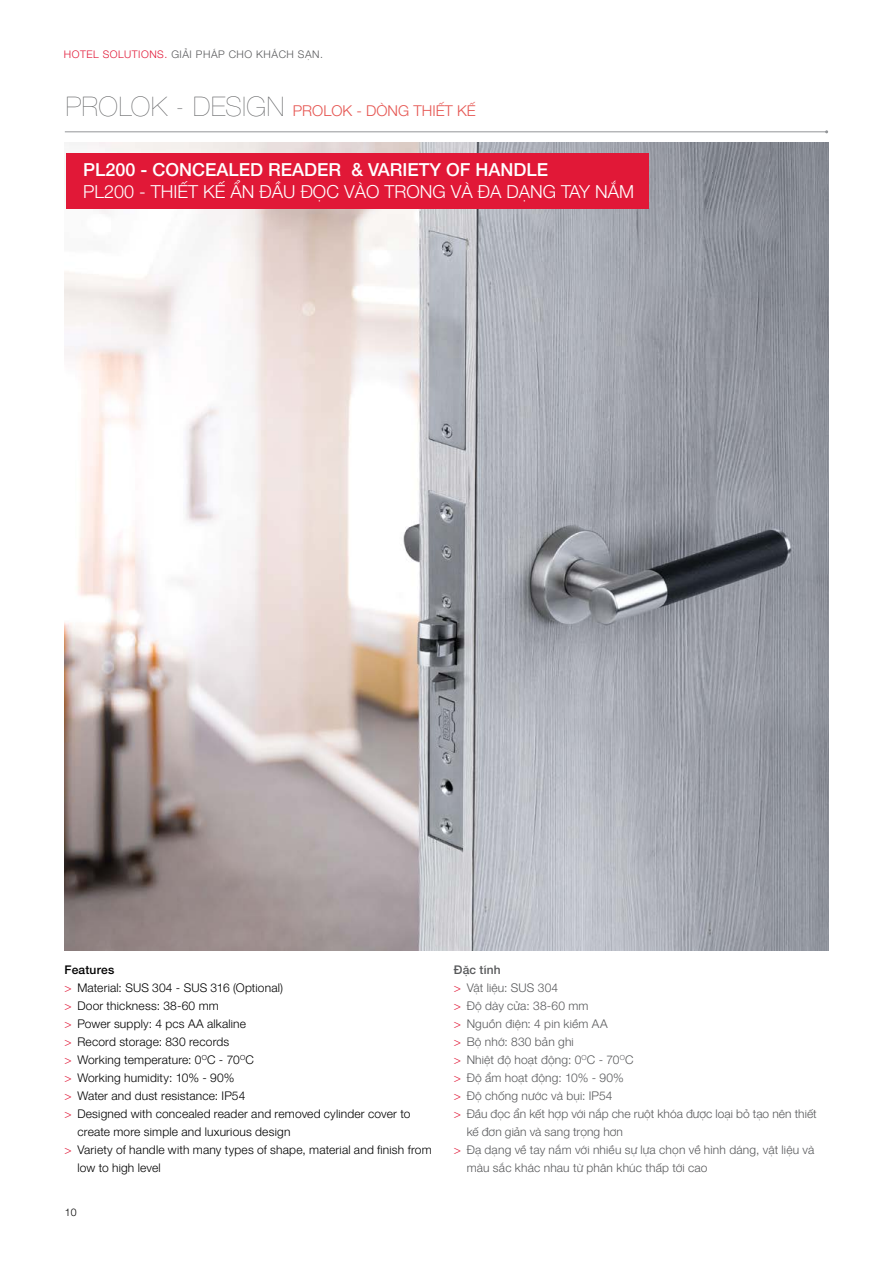
<style>
.page{position:relative;width:893px;height:1263px;background:#fff}
.page>*{position:absolute;margin:0;border:0;box-sizing:border-box;transform-origin:0 0}
.t1{font:18px "Hafele Helve N Light";color:#fff}
.t2{font:18px "Hafele Helve N medium";color:#fff}
.t3{font:15px "Hafele Helve N Light";color:#e65652}
.t4{font:12px "Hafele Helve N Light";letter-spacing:.015em;color:#000}
.t5{font:12px "Hafele Helve N Light";letter-spacing:.015em;color:#58595b}
.t6{font:12px "Hafele Helve N medium";letter-spacing:.015em;color:#000}
.t7{font:12px "Hafele Helve N medium";letter-spacing:.015em;color:#58595b}
.t8{font:10.5px "Hafele Helve N Light";letter-spacing:.05em;color:#58595b}
.t9{font:300 10.5px "Helvetica Neue LT Std";color:#000}
.s1{color:#e11837}
.s2{font-family:"Hafele Helve N Ultra";font-weight:300;font-size:27px;color:#58595b}
</style>
<div class="page">
<img style="left:65px;top:142px;width:763px;height:808px">
<div style="left:66px;top:153px;width:582px;height:55px;background:#e11837"></div>
<hr style="left:65px;top:132px;width:762px;height:1px;background:#939598">
<p class="t8" style="left:64px;top:47px;width:261px"><span class="s1">HOTEL SOLUTIONS.</span> GIẢI PHÁP CHO KHÁCH SẠN.</p>
<p class="t3" style="left:66px;top:101px;width:411px"><span class="s2">PROLOK - DESIGN</span> PROLOK - DÒNG THIẾT KẾ</p>
<h1 class="t2" style="left:83px;top:157px;width:467px">PL200 - CONCEALED READER &amp; VARIETY OF HANDLE</h1>
<h1 class="t1" style="left:83px;top:180px;width:553px">PL200 - THIẾT KẾ ẨN ĐẦU ĐỌC VÀO TRONG VÀ ĐA DẠNG TAY NẮM</h1>
<p class="t6" style="left:65px;top:961px;width:51px">Features</p>
<p class="t4" style="left:65px;top:980px;width:220px"><span class="s1">&gt;</span> Material: SUS 304 - SUS 316 (Optional)</p>
<p class="t4" style="left:65px;top:998px;width:156px"><span class="s1">&gt;</span> Door thickness: 38-60 mm</p>
<p class="t4" style="left:65px;top:1016px;width:183px"><span class="s1">&gt;</span> Power supply: 4 pcs AA alkaline</p>
<p class="t4" style="left:65px;top:1034px;width:166px"><span class="s1">&gt;</span> Record storage: 830 records</p>
<p class="t4" style="left:65px;top:1052px;width:191px"><span class="s1">&gt;</span> Working temperature: 0<sup>O</sup>C - 70<sup>O</sup>C</p>
<p class="t4" style="left:65px;top:1070px;width:171px"><span class="s1">&gt;</span> Working humidity: 10% - 90%</p>
<p class="t4" style="left:65px;top:1088px;width:182px"><span class="s1">&gt;</span> Water and dust resistance: IP54</p>
<p class="t4" style="left:65px;top:1106px;width:347px"><span class="s1">&gt;</span> Designed with concealed reader and removed cylinder cover to</p>
<p class="t4" style="left:77px;top:1124px;width:215px">create more simple and luxurious design</p>
<p class="t4" style="left:65px;top:1142px;width:369px"><span class="s1">&gt;</span> Variety of handle with many types of shape, material and finish from</p>
<p class="t4" style="left:77px;top:1160px;width:85px">low to high level</p>
<p class="t9" style="left:65px;top:1206px;width:13px">10</p>
<p class="t7" style="left:454px;top:961px;width:48px">Đặc tính</p>
<p class="t5" style="left:454px;top:980px;width:106px"><span class="s1">&gt;</span> Vật liệu: SUS 304</p>
<p class="t5" style="left:454px;top:998px;width:136px"><span class="s1">&gt;</span> Độ dày cửa: 38-60 mm</p>
<p class="t5" style="left:454px;top:1016px;width:155px"><span class="s1">&gt;</span> Nguồn điện: 4 pin kiềm AA</p>
<p class="t5" style="left:454px;top:1034px;width:121px"><span class="s1">&gt;</span> Bộ nhớ: 830 bản ghi</p>
<p class="t5" style="left:454px;top:1052px;width:181px"><span class="s1">&gt;</span> Nhiệt độ hoạt động: 0<sup>O</sup>C - 70<sup>O</sup>C</p>
<p class="t5" style="left:454px;top:1070px;width:171px"><span class="s1">&gt;</span> Độ ẩm hoạt động: 10% - 90%</p>
<p class="t5" style="left:454px;top:1088px;width:160px"><span class="s1">&gt;</span> Độ chống nước và bụi: IP54</p>
<p class="t5" style="left:454px;top:1106px;width:364px"><span class="s1">&gt;</span> Đầu đọc ẩn kết hợp với nắp che ruột khóa được loại bỏ tạo nên thiết</p>
<p class="t5" style="left:467px;top:1124px;width:158px">kế đơn giản và sang trọng hơn</p>
<p class="t5" style="left:454px;top:1142px;width:362px"><span class="s1">&gt;</span> Đạ dạng về tay nắm với nhiều sự lựa chọn về hình dáng, vật liệu và</p>
<p class="t5" style="left:467px;top:1160px;width:242px">màu sắc khác nhau từ phân khúc thấp tới cao</p>
</div>
